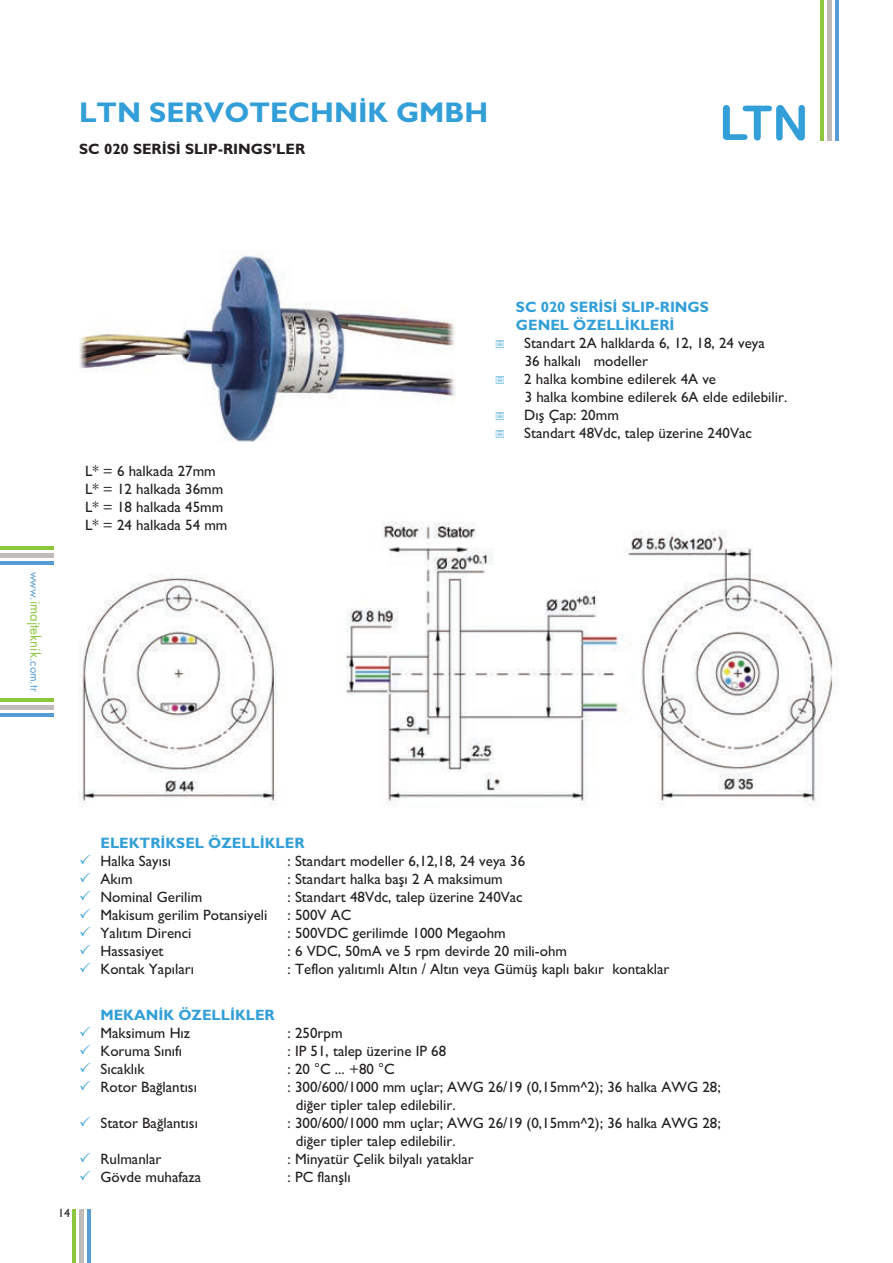
<style>
.page{position:relative;width:893px;height:1263px;background:#fff}
.page>*{position:absolute;margin:0;border:0;box-sizing:border-box;transform-origin:0 0}
.t1{font:700 28.5px "Gill Sans Tr";color:#329fd8}
.t2{font:15px/18px "Gill Sans Tr";color:#231f20}
.t3{font:700 15px/18px "Gill Sans Tr";color:#329fd8}
.t4{font:700 15px "Gill Sans Tr";color:#231f20}
.t5{font:12px "Gill Sans Tr";color:#231f20}
.t6{font:11.4px "Futura Tr";color:#579cd4}
.s1{font-size:13.2px;color:#8ec73e}
</style>
<div class="page">
<hr style="left:0;top:546px;width:54px;height:3px;background:#8ec73e">
<hr style="left:0;top:561px;width:54px;height:3px;background:#579cd4">
<div style="left:0;top:553px;width:54px;height:5px;background:#bfbbb9"></div>
<hr style="left:0;top:698px;width:54px;height:3px;background:#8ec73e">
<hr style="left:0;top:714px;width:54px;height:3px;background:#579cd4">
<div style="left:0;top:705px;width:54px;height:5px;background:#bfbbb9"></div>
<hr style="left:821px;top:0;width:3px;height:141px;background:#8ec73e">
<hr style="left:836px;top:0;width:3px;height:141px;background:#579cd4">
<hr style="left:828px;top:0;width:4px;height:141px;background:#bfbbb9">
<hr style="left:72px;top:1209px;width:3px;height:54px;background:#8ec73e">
<hr style="left:87px;top:1209px;width:3px;height:54px;background:#579cd4">
<div style="left:79px;top:1209px;width:5px;height:54px;background:#bfbbb9"></div>
<img style="left:78px;top:521px;width:759px;height:286px">
<svg style="left:723px;top:105px;width:82px;height:36px"></svg>
<img style="left:79px;top:252px;width:376px;height:190px">
<h1 class="t1" style="left:79px;top:95px;width:411px">LTN SERVOTECHNİK GMBH</h1>
<p class="t4" style="left:79px;top:140px;width:227px">SC 020 SERİSİ SLIP-RINGS’LER</p>
<p class="t6" style="left:43px;top:572px;width:121px;rotate:90deg">www.<span class="s1">imajteknik</span>.com.tr</p>
<p class="t2" style="left:85px;top:462px;width:144px">L* = 6 halkada 27mm<br>L* = 12 halkada 36mm<br>L* = 18 halkada 45mm<br>L* = 24 halkada 54 mm</p>
<p class="t3" style="left:516px;top:298px;width:194px">SC 020 SERİSİ SLIP-RINGS<br>GENEL ÖZELLİKLERİ</p>
<p class="t2" style="left:524px;top:334px;width:265px">Standart 2A halklarda 6, 12, 18, 24 veya<br>36 halkalı modeller<br>2 halka kombine edilerek 4A ve<br>3 halka kombine edilerek 6A elde edilebilir.<br>Dış Çap: 20mm<br>Standart 48Vdc, talep üzerine 240Vac</p>
<p class="t5" style="left:58px;top:1206px;width:13px">14</p>
<p class="t3" style="left:101px;top:834px;width:206px">ELEKTRİKSEL ÖZELLİKLER</p>
<p class="t2" style="left:101px;top:852px;width:72px">Halka Sayısı</p>
<p class="t2" style="left:288px;top:852px;width:239px">: Standart modeller 6,12,18, 24 veya 36</p>
<p class="t2" style="left:101px;top:870px;width:34px">Akım</p>
<p class="t2" style="left:288px;top:870px;width:217px">: Standart halka başı 2 A maksimum</p>
<p class="t2" style="left:101px;top:888px;width:103px">Nominal Gerilim</p>
<p class="t2" style="left:288px;top:888px;width:237px">: Standart 48Vdc, talep üzerine 240Vac</p>
<p class="t2" style="left:101px;top:906px;width:168px">Makisum gerilim Potansiyeli</p>
<p class="t2" style="left:288px;top:906px;width:65px">: 500V AC</p>
<p class="t2" style="left:101px;top:924px;width:93px">Yalıtım Direnci</p>
<p class="t2" style="left:288px;top:924px;width:220px">: 500VDC gerilimde 1000 Megaohm</p>
<p class="t2" style="left:101px;top:942px;width:65px">Hassasiyet</p>
<p class="t2" style="left:288px;top:942px;width:281px">: 6 VDC, 50mA ve 5 rpm devirde 20 mili-ohm</p>
<p class="t2" style="left:101px;top:960px;width:95px">Kontak Yapıları</p>
<p class="t2" style="left:288px;top:960px;width:383px">: Teflon yalıtımlı Altın / Altın veya Gümüş kaplı bakır kontaklar</p>
<p class="t3" style="left:101px;top:1006px;width:176px">MEKANİK ÖZELLİKLER</p>
<p class="t2" style="left:101px;top:1024px;width:91px">Maksimum Hız</p>
<p class="t2" style="left:288px;top:1024px;width:56px">: 250rpm</p>
<p class="t2" style="left:101px;top:1042px;width:83px">Koruma Sınıfı</p>
<p class="t2" style="left:288px;top:1042px;width:160px">: IP 51, talep üzerine IP 68</p>
<p class="t2" style="left:101px;top:1060px;width:46px">Sıcaklık</p>
<p class="t2" style="left:288px;top:1060px;width:109px">: 20 °C ... +80 °C</p>
<p class="t2" style="left:101px;top:1078px;width:98px">Rotor Bağlantısı</p>
<p class="t2" style="left:296px;top:1078px;width:426px;text-indent:-8px">: 300/600/1000 mm uçlar; AWG 26/19 (0,15mm^2); 36 halka AWG 28; diğer tipler talep edilebilir.</p>
<p class="t2" style="left:101px;top:1114px;width:99px">Stator Bağlantısı</p>
<p class="t2" style="left:296px;top:1114px;width:426px;text-indent:-8px">: 300/600/1000 mm uçlar; AWG 26/19 (0,15mm^2); 36 halka AWG 28; diğer tipler talep edilebilir.</p>
<p class="t2" style="left:101px;top:1150px;width:62px">Rulmanlar</p>
<p class="t2" style="left:288px;top:1150px;width:188px">: Minyatür Çelik bilyalı yataklar</p>
<p class="t2" style="left:101px;top:1168px;width:102px">Gövde muhafaza</p>
<p class="t2" style="left:288px;top:1168px;width:65px">: PC flanşlı</p>
</div>
